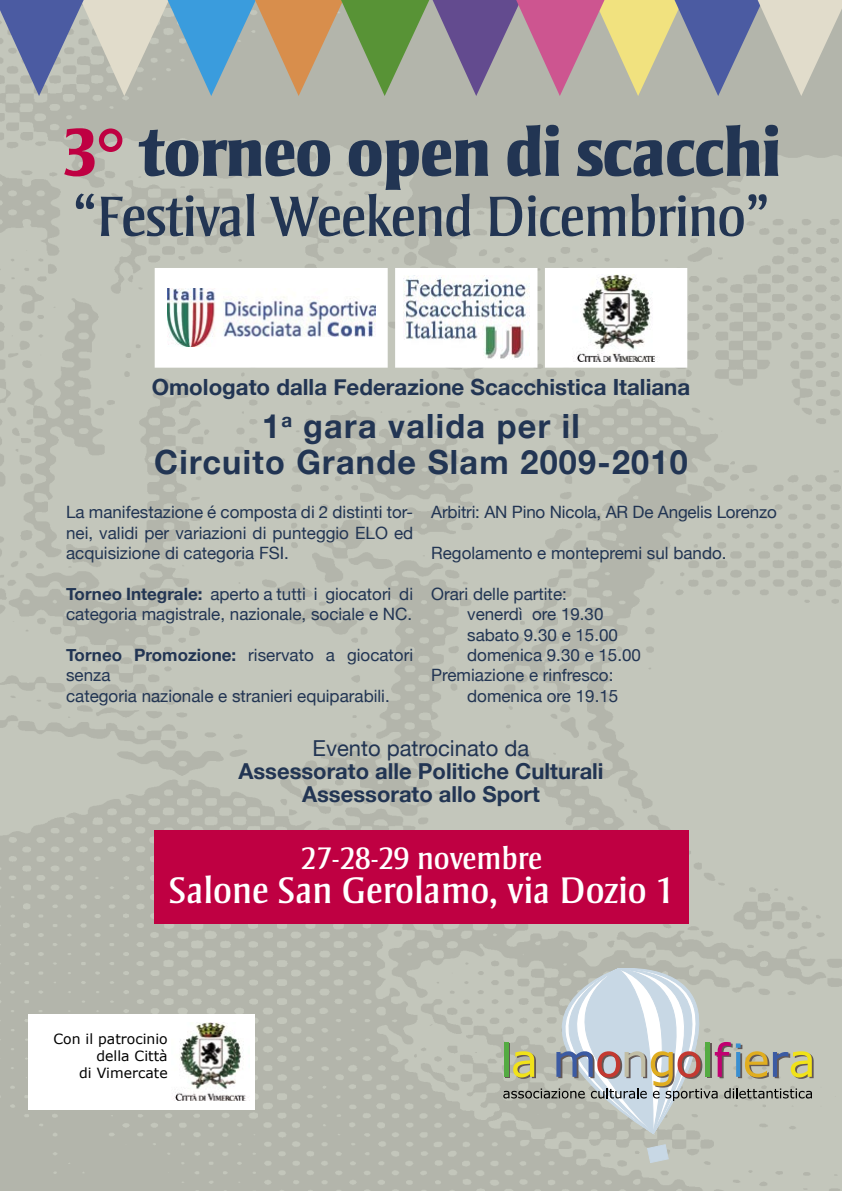
<style>
.page{position:relative;width:842px;height:1191px;background:#fff}
.page>*{position:absolute;margin:0;border:0;box-sizing:border-box;transform-origin:0 0}
.t1{font:800 70px "Strayhorn MT Std";letter-spacing:-.03em;color:#223553}
.t2{font:58.1px "Strayhorn MT Std";letter-spacing:-.02em;color:#223553}
.t3{font:38px "Strayhorn MT Std";color:#fff}
.t4{font:700 33.4px "Helvetica Neue";letter-spacing:.04em;color:#223553}
.t5{font:32px "Strayhorn MT Std";color:#fff}
.t6{font:700 22.3px "Helvetica Neue";color:#223553}
.t7{font:700 22px "Helvetica Neue";color:#223553}
.t8{font:22px "Helvetica Neue";color:#223553}
.t9{font:17px/20.4px "Helvetica Neue";color:#223553}
.t10{font:14px "Verdana";color:#000}
.s1{color:#bf0042}
.s2{font-weight:700}
</style>
<div class="page">
<img style="left:0;top:96px;width:842px;height:1095px">
<div style="left:396px;top:269px;width:140px;height:97px;background:#fff"></div>
<img style="left:403px;top:276px;width:126px;height:83px">
<div style="left:546px;top:269px;width:140px;height:97px;background:#fff"></div>
<img style="left:576px;top:274px;width:80px;height:87px">
<div style="left:156px;top:269px;width:230px;height:97px;background:#fff"></div>
<img style="left:167px;top:289px;width:208px;height:58px">
<div style="left:155px;top:268px;width:233px;height:100px;border:3px solid #fff"></div>
<div style="left:154px;top:830px;width:535px;height:93px;background:#bf0042"></div>
<div style="left:28px;top:1014px;width:227px;height:95px;background:#fff"></div>
<img style="left:173px;top:1023px;width:73px;height:77px">
<svg style="left:647px;top:1144px;width:21px;height:18px"></svg>
<svg style="left:503px;top:968px;width:311px;height:165px;background:#bdc0b8"></svg>
<svg style="left:0;top:0;width:842px;height:96px;background:#a4a3a0"></svg>
<p class="t1" style="left:60px;top:110px;width:723px"><span class="s1">3°</span> torneo open di scacchi</p>
<p class="t2" style="left:72px;top:183px;width:699px">“Festival Weekend Dicembrino”</p>
<p class="t6" style="left:152px;top:373px;width:540px">Omologato dalla Federazione Scacchistica Italiana</p>
<p class="t4" style="left:262px;top:405px;width:319px">1<sup>a</sup> gara valida per il</p>
<p class="t4" style="left:154px;top:442px;width:535px">Circuito Grande Slam 2009-2010</p>
<p class="t9" style="left:66px;top:501px;width:349px;text-align:justify">La manifestazione é composta di 2 distinti tor&shy;nei, validi per variazioni di punteggio ELO ed acquisizione di categoria FSI.</p>
<p class="t9" style="left:66px;top:583px;width:348px"><span class="s2">Torneo Integrale:</span> aperto a tutti i giocatori di categoria magistrale, nazionale, sociale e NC.</p>
<p class="t9" style="left:66px;top:644px;width:348px"><span class="s2">Torneo Promozione:</span> riservato a giocatori senza</p>
<p class="t9" style="left:66px;top:685px;width:325px">categoria nazionale e stranieri equiparabili.</p>
<p class="t9" style="left:431px;top:501px;width:347px">Arbitri: AN Pino Nicola, AR De Angelis Lorenzo</p>
<p class="t9" style="left:431px;top:542px;width:297px">Regolamento e montepremi sul bando.</p>
<p class="t9" style="left:431px;top:583px;width:137px">Orari delle partite:</p>
<p class="t9" style="left:467px;top:603px;width:138px">venerdì ore 19.30</p>
<p class="t9" style="left:467px;top:624px;width:152px">sabato 9.30 e 15.00</p>
<p class="t9" style="left:467px;top:644px;width:175px">domenica 9.30 e 15.00</p>
<p class="t9" style="left:431px;top:665px;width:184px">Premiazione e rinfresco:</p>
<p class="t9" style="left:467px;top:685px;width:153px">domenica ore 19.15</p>
<p class="t8" style="left:313px;top:735px;width:218px">Evento patrocinato da</p>
<p class="t7" style="left:238px;top:758px;width:367px">Assessorato alle Politiche Culturali</p>
<p class="t7" style="left:302px;top:781px;width:239px">Assessorato allo Sport</p>
<p class="t5" style="left:301px;top:840px;width:243px">27-28-29 novembre</p>
<p class="t3" style="left:169px;top:869px;width:507px">Salone San Gerolamo, via Dozio 1</p>
<p class="t10" style="left:53px;top:1030px;width:116px">Con il patrocinio</p>
<p class="t10" style="left:96px;top:1047px;width:73px">della Città</p>
<p class="t10" style="left:79px;top:1064px;width:90px">di Vimercate</p>
</div>
